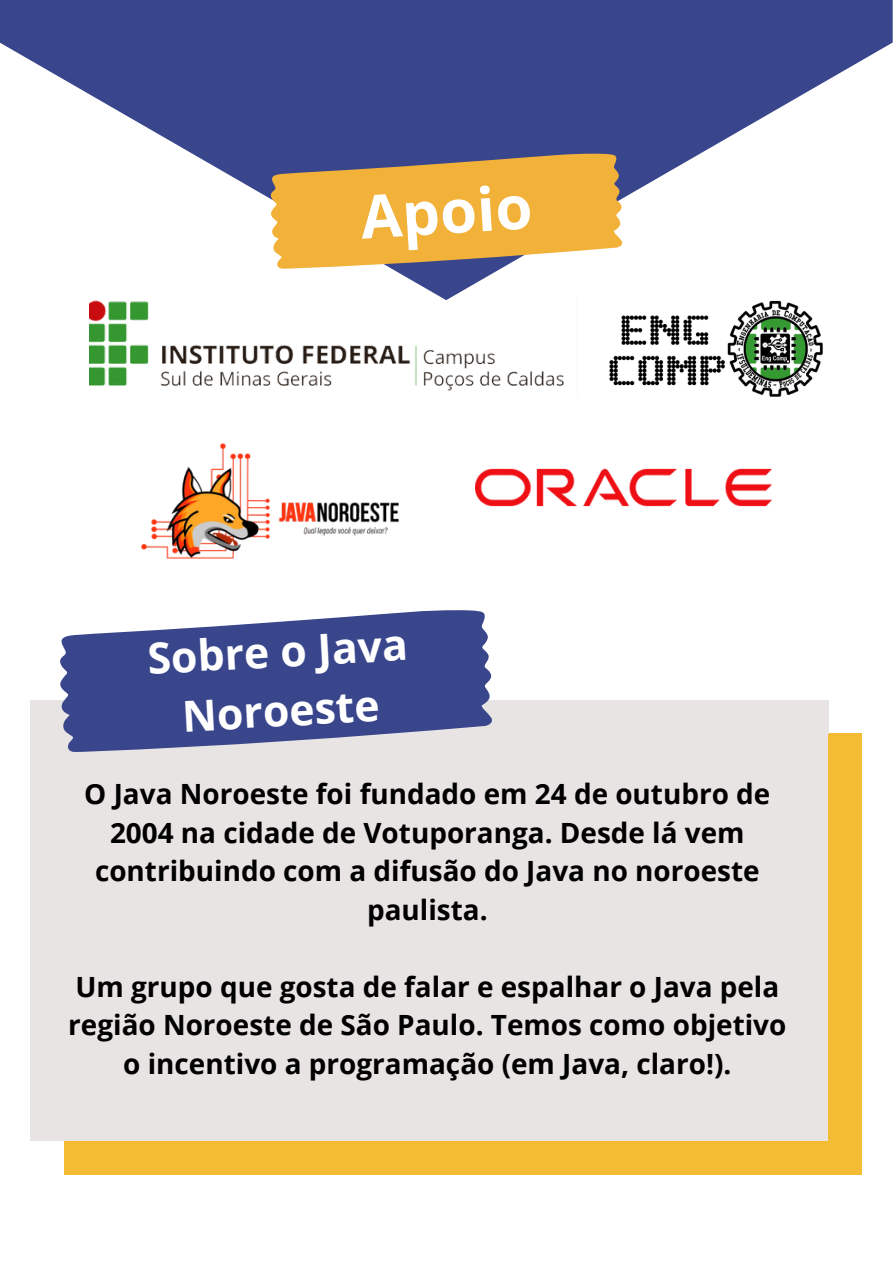
<style>
.page{position:relative;width:893px;height:1264px;background:#fff}
.page>*{position:absolute;margin:0;border:0;box-sizing:border-box;transform-origin:0 0}
.t1{font:700 60px "Open Sans";color:#fff}
.t2{font:700 42.75px/59.2px "Open Sans";color:#fff;text-align:center}
.t3{font:700 27.9px/38.5px "Open Sans";color:#000;text-align:center}
</style>
<div class="page">
<img style="left:89px;top:300px;width:475px;height:91px">
<img style="left:475px;top:468px;width:296px;height:39px">
<svg style="left:0;top:0;width:892px;height:300px;fill:#3a468c"></svg>
<img style="left:609px;top:300px;width:214px;height:96px">
<img style="left:141px;top:443px;width:258px;height:116px">
<svg style="left:269px;top:153px;width:353px;height:116px;background:#dba84f"></svg>
<div style="left:64px;top:1141px;width:764px;height:33px;background:#f4bc33"></div>
<div style="left:828px;top:1141px;width:33px;height:33px;background:#f4bc33"></div>
<div style="left:31px;top:733px;width:33px;height:408px;background:#e8e4e3"></div>
<div style="left:64px;top:733px;width:764px;height:408px;background:#e8e4e3"></div>
<div style="left:828px;top:733px;width:33px;height:408px;background:#f4bc33"></div>
<div style="left:31px;top:700px;width:33px;height:33px;background:#e8e4e3"></div>
<div style="left:64px;top:700px;width:764px;height:33px;background:#e8e4e3"></div>
<svg style="left:60px;top:610px;width:432px;height:142px;fill:#3a468c"></svg>
<h1 class="t1" style="left:357px;top:175px;width:173px;rotate:-4deg">Apoio</h1>
<h2 class="t2" style="left:146px;top:627px;width:262px;rotate:-3deg">Sobre o Java<br>Noroeste</h2>
<p class="t3" style="left:84px;top:773px;width:687px">O Java Noroeste foi fundado em 24 de outubro de 2004 na cidade de Votuporanga. Desde lá vem contribuindo com a difusão do Java no noroeste paulista.</p>
<p class="t3" style="left:68px;top:966px;width:719px">Um grupo que gosta de falar e espalhar o Java pela região Noroeste de São Paulo. Temos como objetivo o incentivo a programação (em Java, claro!).</p>
</div>
